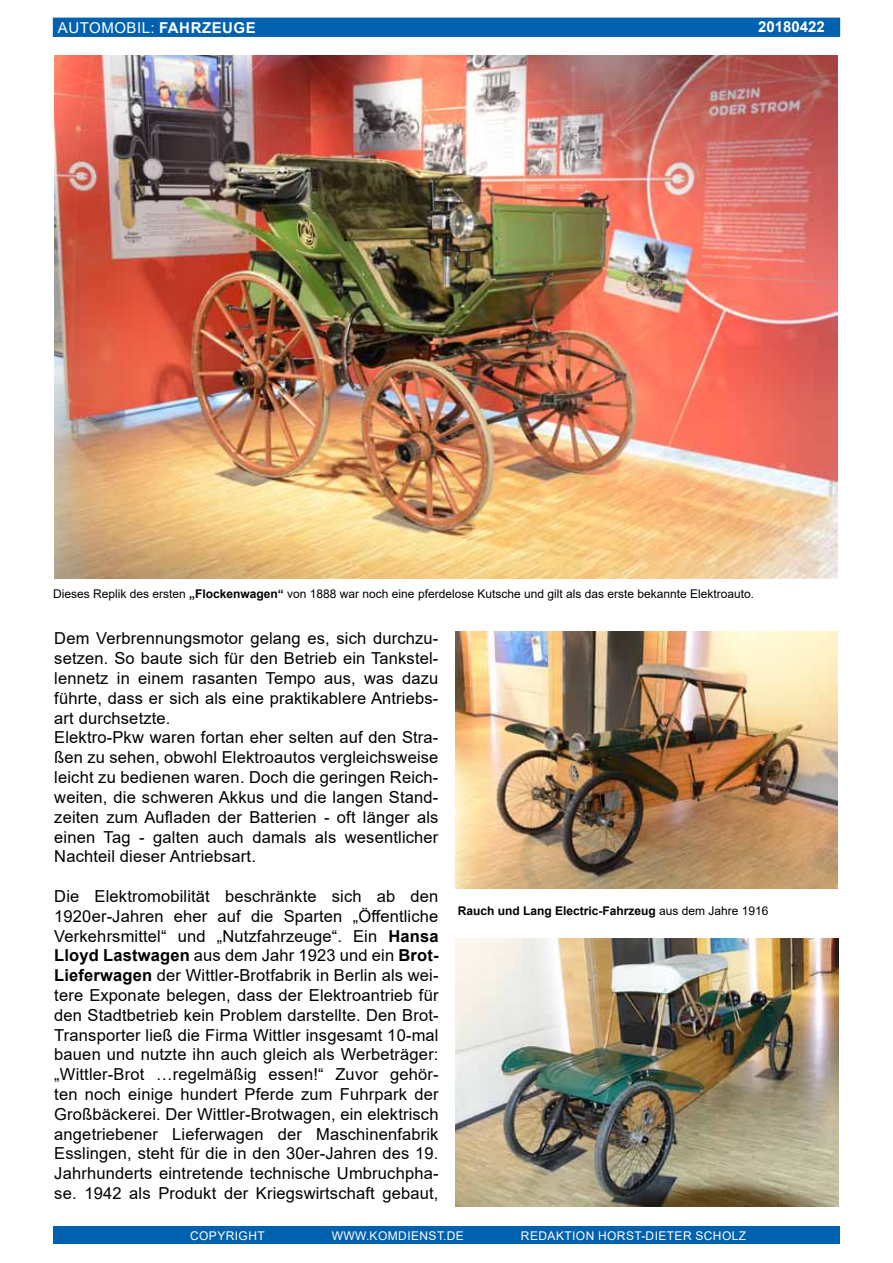
<style>
.page{position:relative;width:893px;height:1263px;background:#fff}
.page>*{position:absolute;margin:0;border:0;box-sizing:border-box;transform-origin:0 0}
.t1{font:16.5px/19.8px "Arial";letter-spacing:.01em;color:#000}
.t2{font:15px "Arial";letter-spacing:.035em;color:#fff}
.t3{font:700 15px "Arial";color:#fff}
.t4{font:12px "Arial";color:#000}
.t5{font:12px "Arial";letter-spacing:.035em;color:#fff}
.t6{font:700 12px "Arial";color:#000}
.s1{font-weight:700}
.s2{font-weight:400}
</style>
<div class="page">
<div style="left:54px;top:18px;width:785px;height:18px;background:#0061af"></div>
<div style="left:53px;top:18px;width:787px;height:19px;border:2px solid #0061af"></div>
<div style="left:53px;top:1226px;width:787px;height:18px;background:#0061af"></div>
<img style="left:54px;top:56px;width:783px;height:523px">
<img style="left:455px;top:631px;width:382px;height:258px">
<img style="left:455px;top:938px;width:384px;height:269px">
<p class="t2" style="left:58px;top:17px;width:199px">Automobil: <span class="s1">Fahrzeuge</span></p>
<p class="t3" style="left:758px;top:17px;width:68px">20180422</p>
<p class="t4" style="left:53px;top:585px;width:702px">Dieses Replik des ersten <span class="s1">„Flockenwagen“</span> von 1888 war noch eine pferdelose Kutsche und gilt als das erste bekannte Elektroauto.</p>
<p class="t1" style="left:54px;top:629px;width:386px">Dem Verbrennungsmotor gelang es, sich durchzu&shy;setzen. So baute sich für den Betrieb ein Tankstel&shy;lennetz in einem rasanten Tempo aus, was dazu führte, dass er sich als eine praktikablere Antriebs&shy;art durchsetzte.<br>Elektro-Pkw waren fortan eher selten auf den Stra&shy;ßen zu sehen, obwohl Elektroautos vergleichsweise leicht zu bedienen waren. Doch die geringen Reich&shy;weiten, die schweren Akkus und die langen Stand&shy;zeiten zum Aufladen der Batterien - oft länger als einen Tag - galten auch damals als wesentlicher N achteil dieser Antriebsart.</p>
<p class="t1" style="left:54px;top:886px;width:386px;text-align:justify">Die Elektromobilität beschränkte sich ab den 1920er-Jahren eher auf die Sparten „Öffentliche Verkehrsmittel“ und „N utzfahrzeuge“. Ein <span class="s1">Hansa Lloyd Lastwagen</span> aus dem Jahr 1923 und ein <span class="s1">Brot-Lieferwagen</span> der Wittler-Brotfabrik in Berlin als wei&shy;tere Exponate belegen, dass der Elektroantrieb für den Stadtbetrieb kein Problem darstellte. Den Brot-Transporter ließ die Firma Wittler insgesamt 10-mal bauen und nutzte ihn auch gleich als Werbeträger: „Wittler-Brot …regelmäßig essen!“ Zuvor gehör&shy;ten noch einige hundert Pferde zum Fuhrpark der Großbäckerei. Der Wittler-Brotwagen, ein elektrisch angetriebener Lieferwagen der Maschinenfabrik Esslingen, steht für die in den 30er-Jahren des 19.<br>Jahrhunderts eintretende technische U mbruchpha&shy;se. 1942 als Produkt der Kriegswirtschaft gebaut,</p>
<p class="t6" style="left:458px;top:902px;width:312px">Rauch und Lang Electric-Fahrzeug <span class="s2">aus dem Jahre 1916</span></p>
<p class="t5" style="left:190px;top:1227px;width:76px">COPYRI GHT</p>
<p class="t5" style="left:332px;top:1227px;width:134px">www.komdienst.de</p>
<p class="t5" style="left:521px;top:1227px;width:184px">Redaktion Horst-Dieter Sch</p>
<p class="t5" style="left:722px;top:1227px;width:26px">olz</p>
</div>
